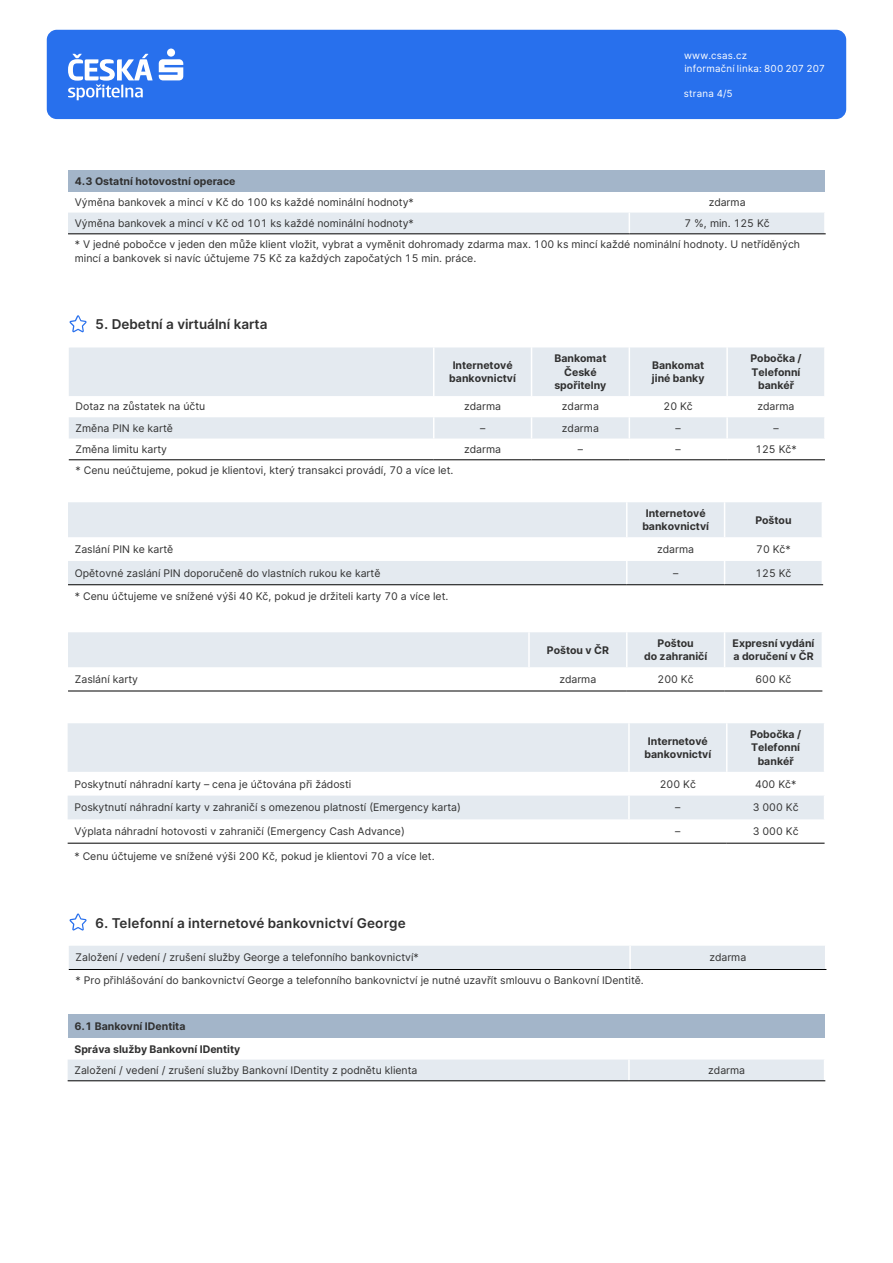
<style>
.page{position:relative;width:893px;height:1263px;background:#fff}
.page>*{position:absolute;margin:0;border:0;box-sizing:border-box;transform-origin:0 0}
.t1{font:600 13.5px "Inter";color:#303030}
.t2{font:10.5px/21.3px "Inter";color:#303030}
.t3{font:700 10.5px/13.6px "Inter";color:#303030;text-align:center}
.t4{font:9.75px/12.8px "Inter";letter-spacing:.025em;color:#fff}
</style>
<div class="page">
<div style="left:47px;top:30px;width:799px;height:89px;background:#2870ed;border-radius:10px"></div>
<svg style="left:159px;top:59px;width:24px;height:21px"></svg>
<div style="left:167px;top:49px;width:8px;height:8px;background:#fff;border-radius:50%"></div>
<svg style="left:68px;top:54px;width:85px;height:46px"></svg>
<div style="left:68px;top:170px;width:757px;height:21px;background:#a3b5c9"></div>
<div style="left:68px;top:213px;width:756px;height:20px;background:#e4eaf0"></div>
<hr style="left:68px;top:233px;width:561px;height:1px;background:#000">
<hr style="left:629px;top:233px;width:197px;height:1px;background:#000">
<svg style="left:68px;top:723px;width:756px;height:96px;fill:#e4eaf0"></svg>
<hr style="left:628px;top:723px;width:2px;height:49px;background:#fff">
<hr style="left:726px;top:723px;width:1px;height:49px;background:#fff">
<hr style="left:628px;top:796px;width:2px;height:23px;background:#fff">
<hr style="left:68px;top:843px;width:561px;height:1px;background:#000">
<hr style="left:629px;top:843px;width:98px;height:1px;background:#000">
<hr style="left:727px;top:843px;width:98px;height:1px;background:#000">
<div style="left:69px;top:946px;width:756px;height:23px;background:#e4eaf0"></div>
<hr style="left:69px;top:969px;width:561px;height:1px;background:#000">
<hr style="left:630px;top:969px;width:196px;height:1px;background:#000">
<svg style="left:69px;top:913px;width:18px;height:17px"></svg>
<div style="left:68px;top:1014px;width:757px;height:24px;background:#a3b5c9"></div>
<div style="left:68px;top:1059px;width:756px;height:21px;background:#e4eaf0"></div>
<hr style="left:68px;top:1080px;width:561px;height:1px;background:#000">
<hr style="left:629px;top:1080px;width:196px;height:1px;background:#000">
<svg style="left:69px;top:347px;width:755px;height:91px;fill:#e4eaf0"></svg>
<hr style="left:433px;top:347px;width:1px;height:49px;background:#fff">
<hr style="left:531px;top:347px;width:1px;height:49px;background:#fff">
<hr style="left:629px;top:347px;width:1px;height:49px;background:#fff">
<svg style="left:433px;top:417px;width:1px;height:21px"></svg>
<svg style="left:531px;top:417px;width:1px;height:21px"></svg>
<svg style="left:629px;top:417px;width:1px;height:21px"></svg>
<hr style="left:726px;top:347px;width:2px;height:49px;background:#fff">
<hr style="left:726px;top:417px;width:2px;height:21px;background:#fff">
<hr style="left:69px;top:459px;width:365px;height:1px;background:#000">
<hr style="left:434px;top:459px;width:97px;height:1px;background:#000">
<hr style="left:531px;top:459px;width:98px;height:1px;background:#000">
<hr style="left:629px;top:459px;width:98px;height:1px;background:#000">
<hr style="left:727px;top:459px;width:98px;height:1px;background:#000">
<svg style="left:69px;top:315px;width:18px;height:17px"></svg>
<svg style="left:68px;top:502px;width:754px;height:82px;fill:#e4eaf0"></svg>
<hr style="left:626px;top:502px;width:1px;height:35px;background:#fff">
<svg style="left:626px;top:561px;width:1px;height:23px"></svg>
<svg style="left:724px;top:561px;width:1px;height:23px"></svg>
<hr style="left:724px;top:502px;width:1px;height:35px;background:#fff">
<hr style="left:68px;top:584px;width:559px;height:1px;background:#000">
<hr style="left:627px;top:584px;width:98px;height:1px;background:#000">
<hr style="left:725px;top:584px;width:98px;height:1px;background:#000">
<div style="left:68px;top:632px;width:754px;height:35px;background:#e4eaf0"></div>
<hr style="left:528px;top:632px;width:2px;height:35px;background:#fff">
<hr style="left:626px;top:632px;width:1px;height:35px;background:#fff">
<hr style="left:724px;top:632px;width:1px;height:35px;background:#fff">
<hr style="left:68px;top:691px;width:461px;height:1px;background:#000">
<hr style="left:529px;top:691px;width:98px;height:1px;background:#000">
<hr style="left:627px;top:691px;width:98px;height:1px;background:#000">
<hr style="left:725px;top:691px;width:97px;height:1px;background:#000">
<p class="t4" style="left:684px;top:49px;width:143px">www.csas.cz<br>informační linka: 800 207 207</p>
<p class="t4" style="left:684px;top:87px;width:51px">strana 4/5</p>
<p class="t3" style="left:75px;top:174px;width:162px">4.3 Ostatní hotovostní operace</p>
<p class="t2" style="left:75px;top:191px;width:340px">Výměna bankovek a mincí v Kč do 100 ks každé nominální hodnoty*</p>
<p class="t2" style="left:709px;top:191px;width:38px">zdarma</p>
<p class="t2" style="left:75px;top:212px;width:340px">Výměna bankovek a mincí v Kč od 101 ks každé nominální hodnoty*</p>
<p class="t2" style="left:75px;top:212px;width:727px;text-indent:610px">7 %, min. 125 Kč<br>* V jedné pobočce v jeden den může klient vložit, vybrat a vyměnit dohromady zdarma max. 100 ks mincí každé nominální hodnoty. U netříděných</p>
<p class="t2" style="left:75px;top:247px;width:403px">mincí a bankovek si navíc účtujeme 75 Kč za každých započatých 15 min. práce.</p>
<p class="t1" style="left:95px;top:314px;width:174px">5. Debetní a virtuální karta</p>
<p class="t3" style="left:449px;top:358px;width:68px">Internetové bankovnictví</p>
<p class="t3" style="left:554px;top:351px;width:54px">Bankomat<br>České spořitelny</p>
<p class="t3" style="left:652px;top:358px;width:54px;text-align:left">Bankomat jiné banky</p>
<p class="t3" style="left:750px;top:351px;width:53px">Pobočka /<br>Telefonní bankéř</p>
<p class="t2" style="left:76px;top:396px;width:131px">Dotaz na zůstatek na účtu</p>
<p class="t2" style="left:464px;top:396px;width:38px">zdarma</p>
<p class="t2" style="left:562px;top:396px;width:38px">zdarma</p>
<p class="t2" style="left:664px;top:396px;width:31px">20 Kč</p>
<p class="t2" style="left:758px;top:396px;width:38px">zdarma</p>
<p class="t2" style="left:76px;top:417px;width:99px">Změna PIN ke kartě</p>
<p class="t2" style="left:480px;top:417px;width:7px">–</p>
<p class="t2" style="left:562px;top:417px;width:38px">zdarma</p>
<p class="t2" style="left:676px;top:417px;width:7px">–</p>
<p class="t2" style="left:773px;top:417px;width:7px">–</p>
<p class="t2" style="left:76px;top:438px;width:93px">Změna limitu karty</p>
<p class="t2" style="left:464px;top:438px;width:38px">zdarma</p>
<p class="t2" style="left:578px;top:438px;width:7px">–</p>
<p class="t2" style="left:676px;top:438px;width:7px">–</p>
<p class="t2" style="left:755px;top:438px;width:43px">125 Kč*</p>
<p class="t2" style="left:76px;top:459px;width:379px">* Cenu neúčtujeme, pokud je klientovi, který transakci provádí, 70 a více let.</p>
<p class="t3" style="left:642px;top:506px;width:68px">Internetové bankovnictví</p>
<p class="t3" style="left:755px;top:513px;width:38px">Poštou</p>
<p class="t2" style="left:75px;top:538px;width:100px">Zaslání PIN ke kartě</p>
<p class="t2" style="left:657px;top:538px;width:38px">zdarma</p>
<p class="t2" style="left:756px;top:538px;width:36px">70 Kč*</p>
<p class="t2" style="left:75px;top:562px;width:307px">Opětovné zaslání PIN doporučeně do vlastních rukou ke kartě</p>
<p class="t2" style="left:673px;top:562px;width:7px">–</p>
<p class="t2" style="left:755px;top:562px;width:38px">125 Kč</p>
<p class="t2" style="left:75px;top:586px;width:375px">* Cenu účtujeme ve snížené výši 40 Kč, pokud je držiteli karty 70 a více let.</p>
<p class="t3" style="left:547px;top:643px;width:64px">Poštou v ČR</p>
<p class="t3" style="left:644px;top:636px;width:65px">Poštou<br>do zahraničí</p>
<p class="t3" style="left:733px;top:636px;width:83px;text-align:left">Expresní vydání a doručení v ČR</p>
<p class="t2" style="left:75px;top:668px;width:65px">Zaslání karty</p>
<p class="t2" style="left:559px;top:668px;width:38px">zdarma</p>
<p class="t2" style="left:658px;top:668px;width:38px">200 Kč</p>
<p class="t2" style="left:755px;top:668px;width:38px">600 Kč</p>
<p class="t3" style="left:644px;top:733px;width:68px">Internetové bankovnictví</p>
<p class="t3" style="left:750px;top:727px;width:53px">Pobočka /<br>Telefonní bankéř</p>
<p class="t2" style="left:74px;top:773px;width:278px">Poskytnutí náhradní karty – cena je účtována při žádosti</p>
<p class="t2" style="left:660px;top:773px;width:38px">200 Kč</p>
<p class="t2" style="left:755px;top:773px;width:43px">400 Kč*</p>
<p class="t2" style="left:74px;top:797px;width:388px">Poskytnutí náhradní karty v zahraničí s omezenou platností (Emergency karta)</p>
<p class="t2" style="left:675px;top:797px;width:7px">–</p>
<p class="t2" style="left:753px;top:797px;width:47px">3 000 Kč</p>
<p class="t2" style="left:74px;top:820px;width:332px">Výplata náhradní hotovosti v zahraničí (Emergency Cash Advance)</p>
<p class="t2" style="left:675px;top:820px;width:7px">–</p>
<p class="t2" style="left:753px;top:820px;width:47px">3 000 Kč</p>
<p class="t2" style="left:74px;top:845px;width:362px">* Cenu účtujeme ve snížené výši 200 Kč, pokud je klientovi 70 a více let.</p>
<p class="t1" style="left:95px;top:912px;width:312px">6. Telefonní a internetové bankovnictví George</p>
<p class="t2" style="left:76px;top:947px;width:345px">Založení / vedení / zrušení služby George a telefonního bankovnictví*</p>
<p class="t2" style="left:709px;top:947px;width:38px">zdarma</p>
<p class="t2" style="left:76px;top:969px;width:570px">* Pro přihlášování do bankovnictví George a telefonního bankovnictví je nutné uzavřít smlouvu o Bankovní IDentitě.</p>
<p class="t3" style="left:74px;top:1015px;width:167px;line-height:22.5px;text-align:left">6.1 Bankovní IDentita<br>Správa služby Bankovní IDentity</p>
<p class="t2" style="left:74px;top:1059px;width:345px">Založení / vedení / zrušení služby Bankovní IDentity z podnětu klienta</p>
<p class="t2" style="left:708px;top:1059px;width:38px">zdarma</p>
</div>
